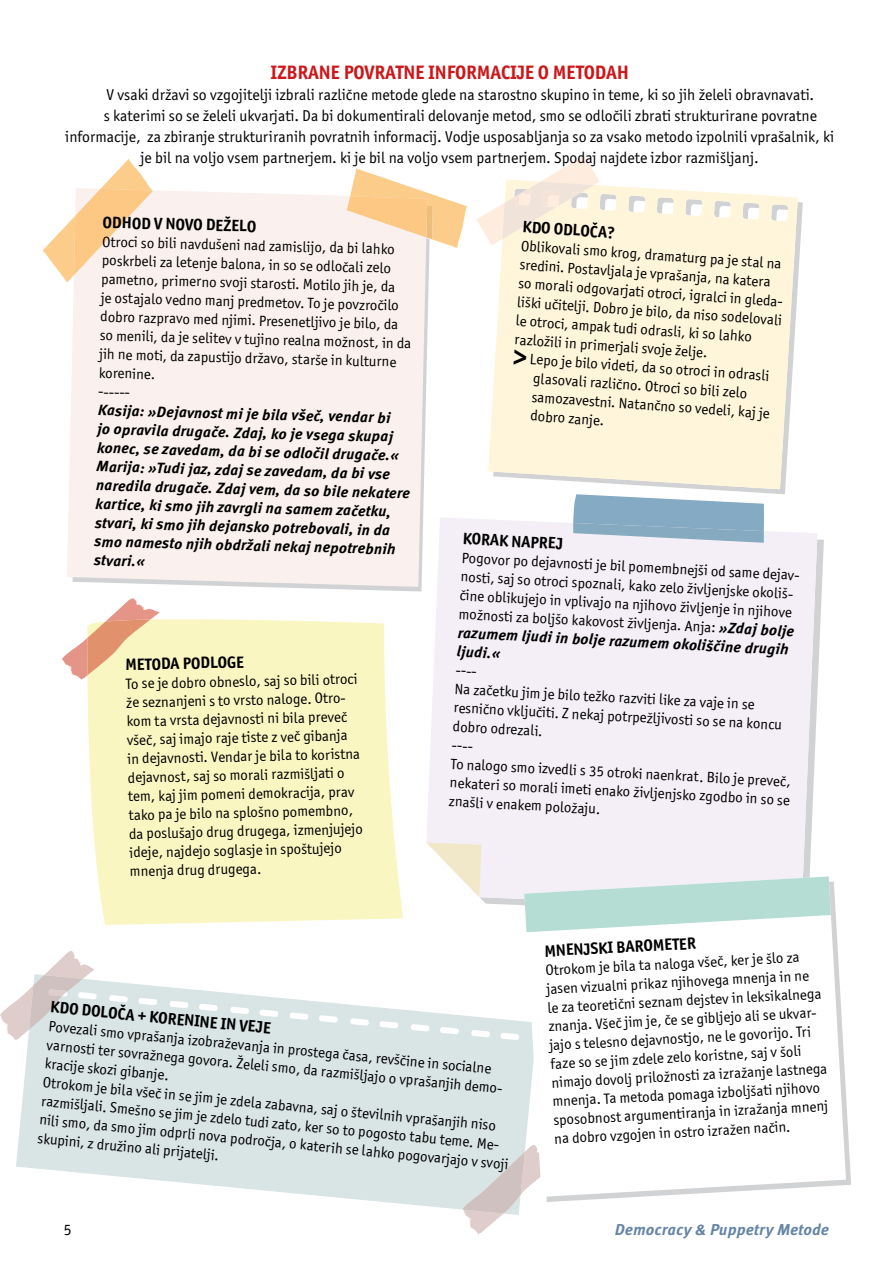
<style>
.page{position:relative;width:893px;height:1263px;background:#fff}
.page>*{position:absolute;margin:0;border:0;box-sizing:border-box;transform-origin:0 0}
.t1{font:700 19.5px "Officina Sans ITC Pro";letter-spacing:-.01em;color:#cd1719}
.t2{font:700 16.5px "Officina Sans ITC Pro";color:#000}
.t3{font:15.75px "Officina Sans ITC Pro";color:#000}
.t4{font:italic 700 15.75px "Meta Correspondence Pro";color:#6585a6}
.t5{font:15px/18.8px "Officina Sans ITC Pro";color:#000}
.t6{font:italic 700 15px/18.9px "Meta Correspondence Pro";color:#000}
.s1{font-weight:700;font-size:27px}
.s2{font-family:"Meta Correspondence Pro";font-weight:700;font-style:italic}
</style>
<div class="page">
<div style="left:67px;top:190px;width:360px;height:397px;background:#faf1ee"></div>
<svg style="left:43px;top:159px;width:110px;height:123px"></svg>
<svg style="left:347px;top:168px;width:120px;height:80px"></svg>
<svg style="left:87px;top:619px;width:316px;height:306px;background:#faf6c5"></svg>
<svg style="left:62px;top:598px;width:98px;height:82px"></svg>
<svg style="left:702px;top:202px;width:101px;height:292px"></svg>
<svg style="left:488px;top:185px;width:310px;height:304px;background:#fdf4dc"></svg>
<svg style="left:476px;top:156px;width:124px;height:89px"></svg>
<svg style="left:817px;top:539px;width:7px;height:159px"></svg>
<div style="left:426px;top:517px;width:391px;height:389px;background:#f4eff6"></div>
<svg style="left:426px;top:842px;width:55px;height:55px"></svg>
<svg style="left:573px;top:494px;width:191px;height:49px"></svg>
<svg style="left:16px;top:980px;width:508px;height:230px;fill:#d9e4e4"></svg>
<svg style="left:463px;top:1145px;width:61px;height:90px"></svg>
<svg style="left:0;top:951px;width:95px;height:90px"></svg>
<svg style="left:546px;top:1098px;width:305px;height:104px"></svg>
<svg style="left:524px;top:881px;width:322px;height:316px"></svg>
<svg style="left:524px;top:876px;width:307px;height:56px"></svg>
<h1 class="t1" style="left:270px;top:61px;width:360px">IZBRANE POVRATNE INFORMACIJE O METODAH</h1>
<p class="t3" style="left:106px;top:86px;width:709px">V vsaki državi so vzgojitelji izbrali različne metode glede na starostno skupino in teme, ki so jih želeli obravnavati.</p>
<p class="t3" style="left:104px;top:107px;width:715px">s katerimi so se želeli ukvarjati. Da bi dokumentirali delovanje metod, smo se odločili zbrati strukturirane povratne</p>
<p class="t3" style="left:65px;top:128px;width:770px">informacije, za zbiranje strukturiranih povratnih informacij. Vodje usposabljanja so za vsako metodo izpolnili vprašalnik, ki</p>
<p class="t3" style="left:141px;top:149px;width:620px">je bil na voljo vsem partnerjem. ki je bil na voljo vsem partnerjem. Spodaj najdete izbor razmišljanj.</p>
<p class="t2" style="left:103px;top:213px;width:155px;rotate:1deg">ODHOD V NOVO DEŽELO</p>
<p class="t5" style="left:103px;top:231px;width:314px;rotate:2deg">Otroci so bili navdušeni nad zamislijo, da bi lahko poskrbeli za letenje balona, in so se odločali zelo pametno, primerno svoji starosti. Motilo jih je, da<br>je ostajalo vedno manj predmetov. To je povzročilo dobro razpravo med njimi. Presenetljivo je bilo, da so menili, da je selitev v tujino realna možnost, in da jih ne moti, da zapustijo državo, starše in kulturne korenine.<br>------</p>
<p class="t6" style="left:98px;top:398px;width:316px;rotate:2deg">Kasija: »Dejavnost mi je bila všeč, vendar bi<br>jo opravila drugače. Zdaj, ko je vsega skupaj konec, se zavedam, da bi se odločil drugače.« Marija: »Tudi jaz, zdaj se zavedam, da bi vse naredila drugače. Zdaj vem, da so bile nekatere kartice, ki smo jih zavrgli na samem začetku, stvari, ki smo jih dejansko potrebovali, in da smo namesto njih obdržali nekaj nepotrebnih stvari.«</p>
<p class="t2" style="left:125px;top:654px;width:120px;rotate:-1deg">METODA PODLOGE</p>
<p class="t5" style="left:126px;top:674px;width:236px;rotate:-1deg">To se je dobro obneslo, saj so bili otroci že seznanjeni s to vrsto naloge. Otro&shy;kom ta vrsta dejavnosti ni bila preveč všeč, saj imajo raje tiste z več gibanja in dejavnosti. Vendar je bila to koristna dejavnost, saj so morali razmišljati o tem, kaj jim pomeni demokracija, prav tako pa je bilo na splošno pomembno, da poslušajo drug drugega, izmenjujejo ideje, najdejo soglasje in spoštujejo mnenja drug drugega.</p>
<p class="t2" style="left:523px;top:216px;width:95px;rotate:4deg">KDO ODLOČA?</p>
<p class="t5" style="left:522px;top:236px;width:263px;rotate:4deg">Oblikovali smo krog, dramaturg pa je stal na</p>
<p class="t5" style="left:520px;top:255px;width:253px;rotate:4deg">sredini. Postavljala je vprašanja, na katera</p>
<p class="t5" style="left:519px;top:274px;width:266px;rotate:4deg">so morali odgovarjati otroci, igralci in gleda-</p>
<p class="t5" style="left:518px;top:292px;width:267px;rotate:4deg">liški učitelji. Dobro je bilo, da niso sodelovali</p>
<p class="t5" style="left:516px;top:311px;width:238px;rotate:4deg">le otroci, ampak tudi odrasli, ki so lahko</p>
<p class="t5" style="left:515px;top:330px;width:195px;rotate:4deg">razložili in primerjali svoje želje.</p>
<p class="t5" style="left:514px;top:348px;width:258px;rotate:4deg"><span class="s1">&gt;</span> Lepo je bilo videti, da so otroci in odrasli</p>
<p class="t5" style="left:534px;top:369px;width:216px;rotate:4deg">glasovali različno. Otroci so bili zelo</p>
<p class="t5" style="left:532px;top:387px;width:240px;rotate:4deg">samozavestni. Natančno so vedeli, kaj je</p>
<p class="t5" style="left:531px;top:406px;width:76px;rotate:4deg">dobro zanje.</p>
<p class="t2" style="left:463px;top:528px;width:102px;rotate:3deg">KORAK NAPREJ</p>
<p class="t5" style="left:462px;top:548px;width:340px;rotate:3deg">Pogovor po dejavnosti je bil pomembnejši od same dejav&shy;nosti, saj so otroci spoznali, kako zelo življenjske okoliš&shy;čine oblikujejo in vplivajo na njihovo življenje in njihove možnosti za boljšo kakovost življenja. Anja: <span class="s2">»Zdaj bolje</span></p>
<p class="t6" style="left:458px;top:622px;width:333px;rotate:3deg">razumem ljudi in bolje razumem okoliščine drugih ljudi.«</p>
<p class="t5" style="left:456px;top:660px;width:342px;rotate:3deg">----<br>Na začetku jim je bilo težko razviti like za vaje in se resnično vključiti. Z nekaj potrpežljivosti so se na koncu dobro odrezali.<br>----<br>To nalogo smo izvedli s 35 otroki naenkrat. Bilo je preveč, nekateri so morali imeti enako življenjsko zgodbo in so se znašli v enakem položaju.</p>
<p class="t2" style="left:51px;top:997px;width:223px;rotate:5deg">KDO DOLOČA + KORENINE IN VEJE</p>
<p class="t5" style="left:50px;top:1015px;width:462px;rotate:6deg">Povezali smo vprašanja izobraževanja in prostega časa, revščine in socialne varnosti ter sovražnega govora. Želeli smo, da razmišljajo o vprašanjih demo-</p>
<p class="t5" style="left:46px;top:1054px;width:457px;line-height:17.2px;rotate:6deg">kracije skozi gibanje.<br>Otrokom je bila všeč in se jim je zdela zabavna, saj o številnih vprašanjih niso</p>
<p class="t5" style="left:43px;top:1089px;width:473px;rotate:6deg">razmišljali. Smešno se jim je zdelo tudi zato, ker so to pogosto tabu teme. Me&shy;nili smo, da smo jim odprli nova področja, o katerih se lahko pogovarjajo v svoji</p>
<p class="t5" style="left:39px;top:1128px;width:184px;rotate:6deg">skupini, z družino ali prijatelji.</p>
<p class="t2" style="left:544px;top:941px;width:153px;rotate:-3deg">MNENJSKI BAROMETER</p>
<p class="t5" style="left:545px;top:961px;width:278px;rotate:-3deg">Otrokom je bila ta naloga všeč, ker je šlo za jasen vizualni prikaz njihovega mnenja in ne le za teoretični seznam dejstev in leksikalnega znanja. Všeč jim je, če se gibljejo ali se ukvar&shy;jajo s telesno dejavnostjo, ne le govorijo. Tri faze so se jim zdele zelo koristne, saj v šoli nimajo dovolj priložnosti za izražanje lastnega mnenja. Ta metoda pomaga izboljšati njihovo sposobnost argumentiranja in izražanja mnenj na dobro vzgojen in ostro izražen način.</p>
<p class="t3" style="left:64px;top:1220px;width:9px">5</p>
<p class="t4" style="left:615px;top:1217px;width:216px">Democracy &amp; Puppetry Metode</p>
</div>
